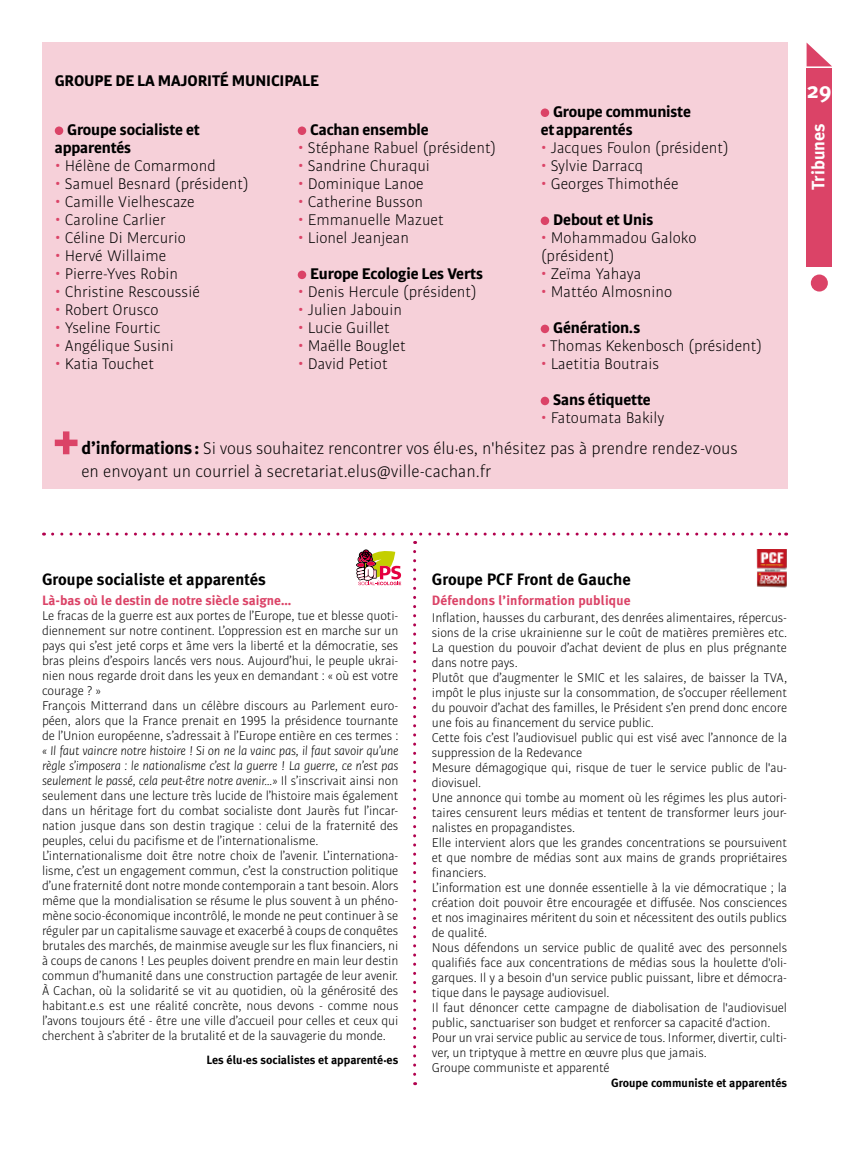
<style>
.page{position:relative;width:851px;height:1149px;background:#fff}
.page>*{position:absolute;margin:0;border:0;box-sizing:border-box;transform-origin:0 0}
.t1{font:700 22.5px "Meta Plus";color:#fff}
.t2{font:300 18px/22.5px "Bulo";color:#000}
.t3{font:700 18px "Meta Plus";color:#fff}
.t4{font:300 16.5px/36px "Bulo";color:#000}
.t5{font:700 16.5px/18px "Bulo";letter-spacing:-.01em;color:#000}
.t6{font:700 16.5px "Meta Plus";color:#000}
.t7{font:300 13.5px/15px "Bulo";letter-spacing:-.01em;color:#000}
.t8{font:700 13.5px "Meta Plus";letter-spacing:.005em;color:#db4367}
.t9{font:700 12px "Meta Plus";color:#000}
.s1{color:#db4367}
.s2{font-weight:700}
.s3{font-family:"Meta Plus";font-weight:700}
.s4{font-weight:300;color:#db4367}
.s5{font-weight:300}
.s6{font-style:italic}
</style>
<div class="page">
<svg style="left:806px;top:43px;width:26px;height:23px"></svg>
<div style="left:806px;top:68px;width:26px;height:199px;background:#db4367"></div>
<div style="left:810px;top:274px;width:17px;height:17px;background:#db4367;border-radius:50%"></div>
<svg style="left:53px;top:532px;width:733px;height:3px"></svg>
<div style="left:42px;top:43px;width:745px;height:446px;background:#f6d0d9"></div>
<div style="left:55px;top:126px;width:8px;height:9px;background:#db4367;border-radius:50%"></div>
<div style="left:298px;top:126px;width:8px;height:9px;background:#db4367;border-radius:50%"></div>
<div style="left:298px;top:270px;width:8px;height:9px;background:#db4367;border-radius:50%"></div>
<div style="left:540px;top:108px;width:9px;height:9px;background:#db4367;border-radius:50%"></div>
<div style="left:540px;top:216px;width:9px;height:9px;background:#db4367;border-radius:50%"></div>
<div style="left:540px;top:324px;width:9px;height:9px;background:#db4367;border-radius:50%"></div>
<div style="left:540px;top:396px;width:9px;height:9px;background:#db4367;border-radius:50%"></div>
<svg style="left:55px;top:431px;width:22px;height:23px"></svg>
<svg style="left:413px;top:551px;width:3px;height:533px"></svg>
<svg style="left:356px;top:549px;width:45px;height:36px"></svg>
<img style="left:756px;top:549px;width:31px;height:39px">
<p class="t5" style="left:55px;top:71px;width:265px">GROUPE DE LA MAJORITÉ MUNICIPALE</p>
<p class="t5" style="left:55px;top:120px;width:146px;text-indent:12px">Groupe socialiste et apparentés</p>
<p class="t4" style="left:55px;top:147px;width:162px"><span class="s1">•</span> Hélène de Comarmond</p>
<p class="t4" style="left:55px;top:165px;width:196px"><span class="s1">•</span> Samuel Besnard (président)</p>
<p class="t4" style="left:55px;top:183px;width:141px"><span class="s1">•</span> Camille Vielhescaze</p>
<p class="t4" style="left:55px;top:201px;width:112px"><span class="s1">•</span> Caroline Carlier</p>
<p class="t4" style="left:55px;top:219px;width:132px"><span class="s1">•</span> Céline Di Mercurio</p>
<p class="t4" style="left:55px;top:237px;width:113px"><span class="s1">•</span> Hervé Willaime</p>
<p class="t4" style="left:55px;top:255px;width:125px"><span class="s1">•</span> Pierre-Yves Robin</p>
<p class="t4" style="left:55px;top:273px;width:147px"><span class="s1">•</span> Christine Rescoussié</p>
<p class="t4" style="left:55px;top:291px;width:105px"><span class="s1">•</span> Robert Orusco</p>
<p class="t4" style="left:55px;top:309px;width:107px"><span class="s1">•</span> Yseline Fourtic</p>
<p class="t4" style="left:55px;top:327px;width:120px"><span class="s1">•</span> Angélique Susini</p>
<p class="t4" style="left:55px;top:345px;width:101px"><span class="s1">•</span> Katia Touchet</p>
<p class="t5" style="left:540px;top:102px;width:152px;text-indent:12px">Groupe communiste etapparentés</p>
<p class="t4" style="left:540px;top:129px;width:190px"><span class="s1">•</span> Jacques Foulon (président)</p>
<p class="t4" style="left:540px;top:147px;width:104px"><span class="s1">•</span> Sylvie Darracq</p>
<p class="t4" style="left:553px;top:165px;width:127px;text-indent:-12px"><span class="s1">•</span> Georges Thimothée<br><span class="s2">Debout et Unis</span></p>
<p class="t4" style="left:540px;top:228px;width:157px;line-height:18px"><span class="s1">•</span> Mohammadou Galoko (président)</p>
<p class="t4" style="left:540px;top:255px;width:102px"><span class="s1">•</span> Zeïma Yahaya</p>
<p class="t4" style="left:553px;top:273px;width:121px;text-indent:-12px"><span class="s1">•</span> Mattéo Almosnino<br><span class="s2">Génération.s</span></p>
<p class="t4" style="left:540px;top:327px;width:223px"><span class="s1">•</span> Thomas Kekenbosch (président)</p>
<p class="t4" style="left:540px;top:345px;width:120px;text-align:center"><span class="s1">•</span> Laetitia Boutrais<br><span class="s2">Sans étiquette</span></p>
<p class="t4" style="left:540px;top:399px;width:125px"><span class="s1">•</span> Fatoumata Bakily</p>
<h2 class="t2" style="left:81px;top:436px;width:657px"><span class="s3">d’informations:</span> Si vous souhaitez rencontrer vos élu.es, n'hésitez pas à prendre rendez-vous en envoyant un courriel à secretariat.elus@ville-cachan.fr</h2>
<p class="t5" style="left:310px;top:120px;width:120px">Cachan ensemble</p>
<p class="t4" style="left:298px;top:129px;width:200px"><span class="s1">•</span> Stéphane Rabuel (président)</p>
<p class="t4" style="left:298px;top:147px;width:134px"><span class="s1">•</span> Sandrine Churaqui</p>
<p class="t4" style="left:298px;top:165px;width:127px"><span class="s1">•</span> Dominique Lanoe</p>
<p class="t4" style="left:298px;top:183px;width:127px"><span class="s1">•</span> Catherine Busson</p>
<p class="t4" style="left:298px;top:201px;width:147px"><span class="s1">•</span> Emmanuelle Mazuet</p>
<p class="t5" style="left:310px;top:219px;width:174px;line-height:36px;text-indent:-12px"><span class="s4">•</span> <span class="s5">Lionel Jeanjean<br></span>Europe Ecologie Les Verts</p>
<p class="t4" style="left:298px;top:273px;width:181px"><span class="s1">•</span> Denis Hercule (président)</p>
<p class="t4" style="left:298px;top:291px;width:106px"><span class="s1">•</span> Julien Jabouin</p>
<p class="t4" style="left:298px;top:309px;width:94px"><span class="s1">•</span> Lucie Guillet</p>
<p class="t4" style="left:298px;top:327px;width:109px"><span class="s1">•</span> Maëlle Bouglet</p>
<p class="t4" style="left:298px;top:345px;width:91px"><span class="s1">•</span> David Petiot</p>
<h1 class="t1" style="left:806px;top:77px;width:26px">29</h1>
<h2 class="t3" style="left:807px;top:190px;width:68px;rotate:-90deg">Tribunes</h2>
<p class="t6" style="left:42px;top:569px;width:225px">Groupe socialiste et apparentés</p>
<p class="t8" style="left:42px;top:592px;width:250px">Là-bas où le destin de notre siècle saigne…</p>
<p class="t7" style="left:42px;top:607px;width:358px">Le fracas de la guerre est aux portes de l’Europe, tue et blesse quoti&shy;diennement sur notre continent. L’oppression est en marche sur un pays qui s’est jeté corps et âme vers la liberté et la démocratie, ses bras pleins d’espoirs lancés vers nous. Aujourd’hui, le peuple ukrai&shy;nien nous regarde droit dans les yeux en demandant : « où est votre courage ? »<br>François Mitterrand dans un célèbre discours au Parlement euro&shy;péen, alors que la France prenait en 1995 la présidence tournante de l’Union européenne, s’adressait à l’Europe entière en ces termes :</p>
<p class="t7" style="left:42px;top:742px;width:358px"><span class="s6">« Il faut vaincre notre histoire ! Si on ne la vainc pas, il faut savoir qu’une règle s’imposera : le nationalisme c’est la guerre ! La guerre, ce n’est pas seulement le passé, cela peut-être notre avenir…»</span> Il s’inscrivait ainsi non seulement dans une lecture très lucide de l’histoire mais également dans un héritage fort du combat socialiste dont Jaurès fut l’incar&shy;nation jusque dans son destin tragique : celui de la fraternité des peuples, celui du pacifisme et de l’internationalisme.<br>L’internationalisme doit être notre choix de l’avenir. L’internationa&shy;lisme, c’est un engagement commun, c’est la construction politique d’une fraternité dont notre monde contemporain a tant besoin. Alors même que la mondialisation se résume le plus souvent à un phéno&shy;mène socio-économique incontrôlé, le monde ne peut continuer à se réguler par un capitalisme sauvage et exacerbé à coups de conquêtes brutales des marchés, de mainmise aveugle sur les flux financiers, ni à coups de canons ! Les peuples doivent prendre en main leur destin commun d’humanité dans une construction partagée de leur avenir.<br>À Cachan, où la solidarité se vit au quotidien, où la générosité des habitant.e.s est une réalité concrète, nous devons - comme nous l’avons toujours été - être une ville d’accueil pour celles et ceux qui cherchent à s’abriter de la brutalité et de la sauvagerie du monde.</p>
<p class="t9" style="left:206px;top:1052px;width:193px">Les élu.es socialistes et apparenté.es</p>
<p class="t6" style="left:432px;top:569px;width:200px">Groupe PCF Front de Gauche</p>
<p class="t8" style="left:432px;top:592px;width:200px">Défendons l’information publique</p>
<p class="t7" style="left:432px;top:609px;width:357px">Inflation, hausses du carburant, des denrées alimentaires, répercus&shy;sions de la crise ukrainienne sur le coût de matières premières etc.<br>La question du pouvoir d’achat devient de plus en plus prégnante dans notre pays.<br>Plutôt que d’augmenter le SMIC et les salaires, de baisser la TVA, impôt le plus injuste sur la consommation, de s’occuper réellement du pouvoir d’achat des familles, le Président s’en prend donc encore une fois au financement du service public.<br>Cette fois c’est l’audiovisuel public qui est visé avec l’annonce de la suppression de la Redevance<br>Mesure démagogique qui, risque de tuer le service public de l'au&shy;diovisuel.<br>Une annonce qui tombe au moment où les régimes les plus autori&shy;taires censurent leurs médias et tentent de transformer leurs jour&shy;nalistes en propagandistes.<br>Elle intervient alors que les grandes concentrations se poursuivent et que nombre de médias sont aux mains de grands propriétaires financiers.<br>L’information est une donnée essentielle à la vie démocratique ; la création doit pouvoir être encouragée et diffusée. Nos consciences et nos imaginaires méritent du soin et nécessitent des outils publics de qualité.<br>Nous défendons un service public de qualité avec des personnels qualifiés face aux concentrations de médias sous la houlette d'oli&shy;garques. Il y a besoin d'un service public puissant, libre et démocra&shy;tique dans le paysage audiovisuel.<br>Il faut dénoncer cette campagne de diabolisation de l'audiovisuel public, sanctuariser son budget et renforcer sa capacité d'action.<br>Pour un vrai service public au service de tous. Informer, divertir, culti&shy;ver, un triptyque à mettre en œuvre plus que jamais.<br>Groupe communiste et apparenté</p>
<p class="t9" style="left:611px;top:1075px;width:177px">Groupe communiste et apparentés</p>
</div>
